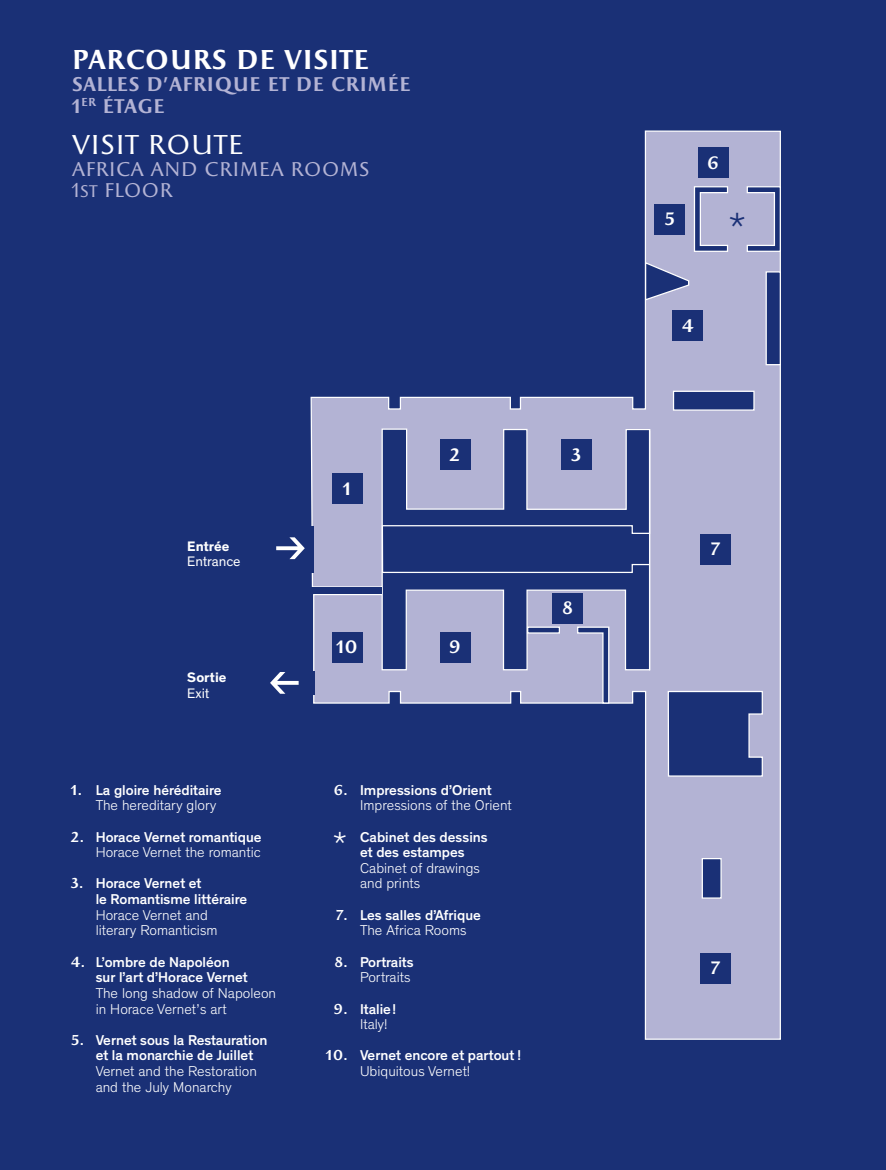
<style>
.page{position:relative;width:886px;height:1170px;background:#fff}
.page>*{position:absolute;margin:0;border:0;box-sizing:border-box;transform-origin:0 0}
.t1{font:300 40px "Theinhardt";color:#1a3076}
.t2{font:300 32.5px "Theinhardt";color:#fff}
.t3{font:700 27.5px "Apollon";color:#fff}
.t4{font:27.5px "Apollon";color:#fff}
.t5{font:700 20px/22px "Apollon";color:#b3b3d4}
.t6{font:20px/22px "Apollon";color:#b3b3d4}
.t7{font:700 18.25px "Apollon";color:#fff}
.t8{font:500 14.5px/15.8px "Theinhardt";color:#fff}
.t9{font:300 14.5px/15.5px "Theinhardt";color:#fff}
.t10{font:700 14px "Theinhardt";color:#fff}
.t11{font:14px "Theinhardt";color:#fff}
.s1{font-family:"Apollon Regular SC850";font-size:17px}
.s2{font-family:"Apollon";font-weight:700}
.s3{font-weight:300}
.s4{font-weight:500}
</style>
<div class="page">
<div style="left:0;top:0;width:886px;height:1169px;background:#1a3076"></div>
<svg style="left:310px;top:130px;width:471px;height:910px"></svg>
<svg style="left:270px;top:672px;width:29px;height:21px"></svg>
<div style="left:332px;top:473px;width:30px;height:30px;background:#1a3076"></div>
<div style="left:673px;top:310px;width:30px;height:30px;background:#1a3076"></div>
<div style="left:698px;top:147px;width:30px;height:30px;background:#1a3076"></div>
<div style="left:655px;top:204px;width:30px;height:30px;background:#1a3076"></div>
<div style="left:700px;top:534px;width:30px;height:30px;background:#1a3076"></div>
<div style="left:700px;top:953px;width:30px;height:30px;background:#1a3076"></div>
<div style="left:553px;top:593px;width:30px;height:30px;background:#1a3076"></div>
<div style="left:440px;top:632px;width:30px;height:30px;background:#1a3076"></div>
<div style="left:332px;top:632px;width:30px;height:30px;background:#1a3076"></div>
<svg style="left:381px;top:427px;width:270px;height:146px"></svg>
<div style="left:673px;top:390px;width:81px;height:20px;background:#1a3076;border:1px solid #fff"></div>
<svg style="left:526px;top:626px;width:84px;height:78px;background:#a9acce"></svg>
<div style="left:702px;top:857px;width:20px;height:41px;background:#1a3076;border:1px solid #fff"></div>
<div style="left:765px;top:271px;width:16px;height:94px;background:#1a3076;border:1px solid #fff"></div>
<svg style="left:644px;top:261px;width:46px;height:40px"></svg>
<div style="left:304px;top:525px;width:9px;height:47px;background:#1a3076"></div>
<div style="left:304px;top:671px;width:11px;height:23px;background:#1a3076"></div>
<svg style="left:276px;top:537px;width:29px;height:22px"></svg>
<hr style="left:649px;top:430px;width:1px;height:240px;background:#fff">
<div style="left:726px;top:178px;width:21px;height:16px;background:#b3b3d4"></div>
<div style="left:726px;top:244px;width:21px;height:16px;background:#b3b3d4"></div>
<svg style="left:693px;top:185px;width:88px;height:67px"></svg>
<hr style="left:625px;top:426px;width:26px;height:3px;background:#b3b3d4">
<div style="left:311px;top:587px;width:70px;height:7px;background:#1a3076"></div>
<h3 class="t3" style="left:72px;top:44px;width:299px">PARCOURS DE VISITE</h3>
<h3 class="t5" style="left:72px;top:75px;width:341px">SALLES D’AFRIQUE ET DE CRIMÉE<br>1<sup>ER</sup> ÉTAGE</h3>
<h3 class="t4" style="left:72px;top:129px;width:174px">VISIT ROUTE</h3>
<h3 class="t6" style="left:72px;top:159px;width:300px">AFRICA AND CRIMEA ROOMS<br>1<span class="s1">st</span> FLOOR</h3>
<p class="t10" style="left:187px;top:537px;width:44px">Entrée</p>
<p class="t11" style="left:187px;top:553px;width:55px">Entrance</p>
<p class="t7" style="left:343px;top:478px;width:10px">1</p>
<p class="t7" style="left:449px;top:444px;width:13px">2</p>
<p class="t7" style="left:571px;top:444px;width:12px">3</p>
<p class="t7" style="left:562px;top:598px;width:13px">8</p>
<p class="t10" style="left:187px;top:668px;width:41px">Sortie</p>
<p class="t11" style="left:187px;top:684px;width:23px">Exit</p>
<p class="t8" style="left:96px;top:782px;width:127px;text-indent:-25px"><span class="s2">1.</span> La gloire héréditaire<br><span class="s3">The hereditary glory</span></p>
<p class="t9" style="left:71px;top:829px;width:192px;text-align:right"><span class="s2">2.</span> <span class="s4">Horace Vernet romantique<br></span>Horace Vernet the romantic</p>
<p class="t8" style="left:96px;top:876px;width:153px;text-indent:-25px"><span class="s2">3.</span> Horace Vernet et<br>le Romantisme littéraire</p>
<p class="t9" style="left:96px;top:907px;width:123px">Horace Vernet and literary Romanticism</p>
<p class="t8" style="left:96px;top:954px;width:153px;text-indent:-25px"><span class="s2">4.</span> L’ombre de Napoléon sur l’art d’Horace Vernet</p>
<p class="t9" style="left:96px;top:985px;width:182px">The long shadow of Napoleon in Horace Vernet’s art</p>
<p class="t8" style="left:96px;top:1032px;width:173px;text-indent:-25px"><span class="s2">5.</span> Vernet sous la Restauration et la monarchie de Juillet</p>
<p class="t9" style="left:96px;top:1063px;width:163px">Vernet and the Restoration and the July Monarchy</p>
<p class="t7" style="left:336px;top:636px;width:23px">10</p>
<p class="t7" style="left:449px;top:636px;width:14px">9</p>
<p class="t9" style="left:360px;top:782px;width:153px;text-indent:-27px"><span class="s2">6.</span> <span class="s4">Impressions d’Orient<br></span>Impressions of the Orient</p>
<h2 class="t2" style="left:334px;top:824px;width:13px">*</h2>
<p class="t8" style="left:360px;top:829px;width:129px">Cabinet des dessins et des estampes</p>
<p class="t9" style="left:360px;top:860px;width:121px">Cabinet of drawings and prints</p>
<p class="t8" style="left:360px;top:907px;width:122px;text-indent:-24px"><span class="s2">7.</span> Les salles d’Afrique<br><span class="s3">The Africa Rooms</span></p>
<p class="t8" style="left:334px;top:954px;width:81px;text-align:right"><span class="s2">8.</span> Portraits<br><span class="s3">Portraits</span></p>
<p class="t8" style="left:360px;top:1000px;width:37px;text-indent:-26px"><span class="s2">9.</span> Italie!<br><span class="s3">Italy!</span></p>
<p class="t8" style="left:360px;top:1047px;width:162px;text-indent:-34px"><span class="s2">10.</span> Vernet encore et partout !<br><span class="s3">Ubiquitous Vernet!</span></p>
<p class="t7" style="left:664px;top:209px;width:13px">5</p>
<p class="t7" style="left:707px;top:152px;width:14px">6</p>
<h1 class="t1" style="left:730px;top:203px;width:16px">*</h1>
<p class="t7" style="left:682px;top:315px;width:14px">4</p>
<p class="t7" style="left:710px;top:539px;width:11px">7</p>
<p class="t7" style="left:710px;top:957px;width:11px">7</p>
</div>
